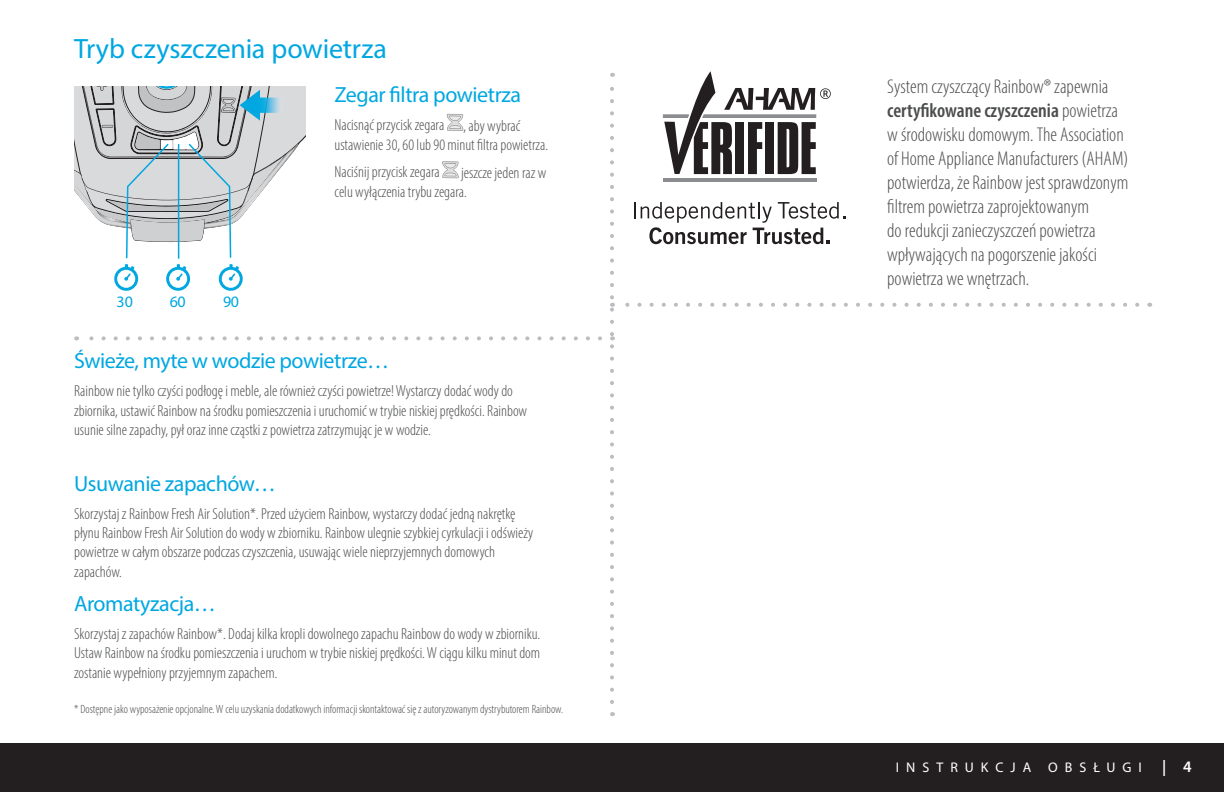
<style>
.page{position:relative;width:1224px;height:792px;background:#fff}
.page>*{position:absolute;margin:0;border:0;box-sizing:border-box;transform-origin:0 0}
.t1{font:28px "Myriad Pro";letter-spacing:-.005em;color:#00a7e1}
.t2{font:22px "Myriad Pro";letter-spacing:-.02em;color:#00a7e1}
.t3{font:300 condensed 20px/24px "Myriad Pro";color:#4b4c4d}
.t4{font:300 condensed 16px/19.2px "Myriad Pro";color:#4b4c4d}
.t5{font:16px "Myriad Pro";color:#00a7e1}
.t6{font:600 16px "Myriad Pro";color:#fff}
.t7{font:14px "Myriad Pro";letter-spacing:.5em;color:#fff}
.t8{font:300 condensed 12px "Myriad Pro";color:#4b4c4d}
.s1{font-weight:600}
</style>
<div class="page">
<div style="left:0;top:744px;width:1224px;height:48px;background:#231f20"></div>
<svg style="left:447px;top:114px;width:16px;height:17px"></svg>
<svg style="left:442px;top:161px;width:17px;height:17px"></svg>
<svg style="left:74px;top:87px;width:232px;height:204px"></svg>
<svg style="left:610px;top:71px;width:527px;height:631px"></svg>
<svg style="left:76px;top:336px;width:524px;height:4px"></svg>
<h1 class="t1" style="left:74px;top:31px;width:314px">Tryb czyszczenia powietrza</h1>
<h2 class="t2" style="left:335px;top:81px;width:188px">Zegar filtra powietrza</h2>
<p class="t4" style="left:335px;top:114px;width:215px;line-height:20.2px">Nacisnąć przycisk zegara , aby wybrać ustawienie 30, 60 lub 90 minut filtra powietrza.</p>
<p class="t4" style="left:335px;top:162px;width:107px">Naciśnij przycisk zegara</p>
<p class="t4" style="left:335px;top:163px;width:213px;text-indent:127px">jeszcze jeden raz w celu wyłączenia trybu zegara.</p>
<p class="t5" style="left:117px;top:291px;width:18px">30</p>
<p class="t5" style="left:170px;top:291px;width:17px">60</p>
<p class="t5" style="left:223px;top:291px;width:17px">90</p>
<h2 class="t2" style="left:74px;top:347px;width:316px">Świeże, myte w wodzie powietrze…</h2>
<p class="t4" style="left:74px;top:381px;width:455px">Rainbow nie tylko czyści podłogę i meble, ale również czyści powietrze! Wystarczy dodać wody do zbiornika, ustawić Rainbow na środku pomieszczenia i uruchomić w trybie niskiej prędkości. Rainbow usunie silne zapachy, pył oraz inne cząstki z powietrza zatrzymując je w wodzie.</p>
<h2 class="t2" style="left:74px;top:470px;width:203px">Usuwanie zapachów…</h2>
<p class="t4" style="left:74px;top:504px;width:461px">Skorzystaj z Rainbow Fresh Air Solution*. Przed użyciem Rainbow, wystarczy dodać jedną nakrętkę płynu Rainbow Fresh Air Solution do wody w zbiorniku. Rainbow ulegnie szybkiej cyrkulacji i odświeży powietrze w całym obszarze podczas czyszczenia, usuwając wiele nieprzyjemnych domowych zapachów.</p>
<h2 class="t2" style="left:74px;top:590px;width:143px">Aromatyzacja…</h2>
<p class="t4" style="left:74px;top:624px;width:468px;text-align:justify">Skorzystaj z zapachów Rainbow*. Dodaj kilka kropli dowolnego zapachu Rainbow do wody w zbiorniku.<br>Ustaw Rainbow na środku pomieszczenia i uruchom w trybie niskiej prędkości. W ciągu kilku minut dom zostanie wypełniony przyjemnym zapachem.</p>
<p class="t8" style="left:74px;top:702px;width:491px">* Dostępne jako wyposażenie opcjonalne. W celu uzyskania dodatkowych informacji skontaktować się z autoryzowanym dystrybutorem Rainbow.</p>
<p class="t3" style="left:887px;top:75px;width:243px">System czyszczący Rainbow® zapewnia <span class="s1">certyfikowane czyszczenia</span> powietrza w środowisku domowym. The Association of Home Appliance Manufacturers (AHAM) potwierdza, że Rainbow jest sprawdzonym filtrem powietrza zaprojektowanym<br>do redukcji zanieczyszczeń powietrza wpływających na pogorszenie jakości powietrza we wnętrzach.</p>
<p class="t7" style="left:896px;top:759px;width:247px">INSTRUKCJA OBSŁUGI</p>
<p class="t6" style="left:1162px;top:756px;width:31px">| 4</p>
</div>
